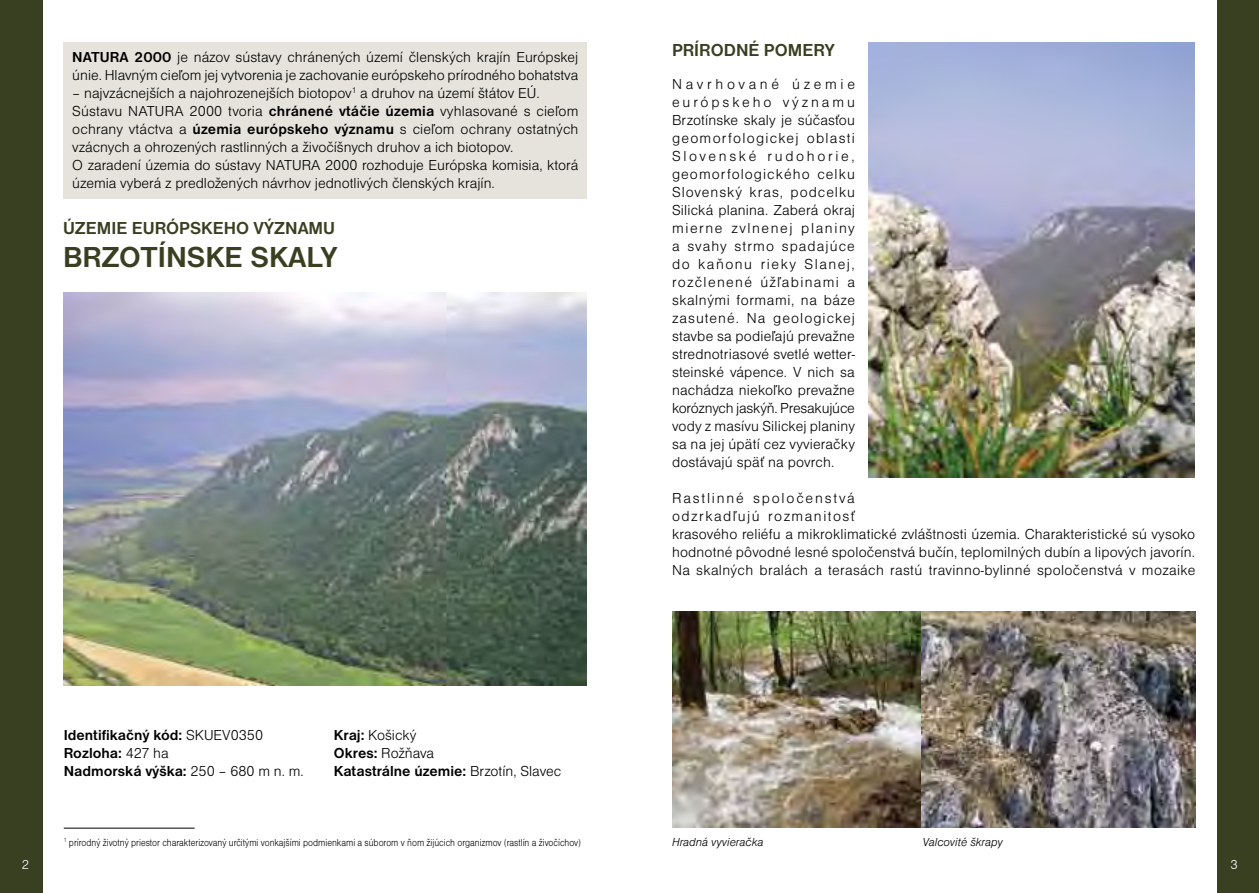
<style>
.page{position:relative;width:1259px;height:893px;background:#fff}
.page>*{position:absolute;margin:0;border:0;box-sizing:border-box;transform-origin:0 0}
.nadpisy_NP{font:700 30px "Nimbus San DEE";color:#393f21}
.nadpisy_v_clankoch{font:700 18px "Nimbus San DEE";color:#393f21}
.body{font:15px/18px "Nimbus San DEE Ligh";color:#000}
.body-2{font:700 15px "Nimbus San DEE";color:#000}
.t1{font:13.5px "Nimbus San DEE Ligh";color:#fff}
.text_k_obrázkom{font:12px "Nimbus San DEE Ligh Ital";color:#000}
.vysvetlivky_po_ciarou{font:10.5px "Nimbus San DEE Ligh";color:#000;scale:.88 1}
.s1{font-family:"Nimbus San DEE";font-weight:700}
.s2{font-family:"Nimbus San DEE Ligh";font-weight:400}
</style>
<div class="page">
<div style="left:0;top:0;width:43px;height:893px;background:#393f21"></div>
<div style="left:1216px;top:0;width:43px;height:893px;background:#393f21"></div>
<div style="left:64px;top:43px;width:523px;height:156px;background:#e5e3db"></div>
<hr style="left:64px;top:828px;width:131px;height:1px;background:#000">
<img style="left:63px;top:293px;width:524px;height:393px">
<img style="left:921px;top:611px;width:274px;height:217px">
<img style="left:869px;top:43px;width:325px;height:434px">
<img style="left:672px;top:611px;width:249px;height:217px">
<p class="body" style="left:72px;top:49px;width:507px"><span class="s1">NATURA 2000</span> je názov sústavy chránených území členských krajín Európskej únie. Hlavným cieľom jej vytvorenia je zachovanie európskeho prírodného bohatstva</p>
<p class="body" style="left:72px;top:85px;width:469px">– najvzácnejších a najohrozenejších biotopov<sup>1</sup> a druhov na území štátov EÚ.</p>
<p class="body" style="left:72px;top:103px;width:508px;text-align:justify">Sústavu NATURA 2000 tvoria <span class="s1">chránené vtáčie územia</span> vyhlasované s cieľom ochrany vtáctva a <span class="s1">územia európskeho významu</span> s cieľom ochrany ostatných vzácnych a ohrozených rastlinných a živočíšnych druhov a ich biotopov.</p>
<p class="body" style="left:72px;top:157px;width:507px">O zaradení územia do sústavy NATURA 2000 rozhoduje Európska komisia, ktorá územia vyberá z predložených návrhov jednotlivých členských krajín.</p>
<p class="nadpisy_v_clankoch" style="left:63px;top:217px;width:273px">ÚZEMIE EURÓPSKEHO VÝZNAMU</p>
<p class="nadpisy_NP" style="left:63px;top:241px;width:276px">BRZOTÍNSKE SKALY</p>
<p class="body-2" style="left:64px;top:727px;width:201px">Identifikačný kód: <span class="s2">SKUEV0350</span></p>
<p class="body-2" style="left:64px;top:745px;width:107px">Rozloha: <span class="s2">427 ha</span></p>
<p class="body-2" style="left:64px;top:763px;width:241px">Nadmorská výška: <span class="s2">250 – 680 m n. m.</span></p>
<p class="body" style="left:334px;top:726px;width:84px"><span class="s1">Kraj:</span> Košický</p>
<p class="body" style="left:334px;top:744px;width:102px"><span class="s1">Okres:</span> Rožňava</p>
<p class="body-2" style="left:334px;top:763px;width:229px">Katastrálne územie: <span class="s2">Brzotín, Slavec</span></p>
<p class="nadpisy_v_clankoch" style="left:672px;top:40px;width:164px">PRÍRODNÉ POMERY</p>
<p class="body" style="left:672px;top:75px;width:184px;text-align:justify">Navrhované územie európskeho významu Brzotínske skaly je súčasťou geomorfologickej oblasti Slovenské rudohorie, geomorfologického celku Slovenský kras, podcelku Silická planina. Zaberá okraj mierne zvlnenej planiny a svahy strmo spadajúce do kaňonu rieky Slanej, rozčlenené úžľabinami a skalnými formami, na báze zasutené. Na geologickej stavbe sa podieľajú prevažne strednotriasové svetlé wetter&shy;steinské vápence. V nich sa nachádza niekoľko prevažne koróznych jaskýň. Presakujúce vody z masívu Silickej planiny sa na jej úpätí cez vyvieračky dostávajú späť na povrch.</p>
<p class="body" style="left:672px;top:489px;width:525px">Rastlinné spoločenstvá<br>odzrkadľujú rozmanitosť<br>krasového reliéfu a mikroklimatické zvláštnosti územia. Charakteristické sú vysoko hodnotné pôvodné lesné spoločenstvá bučín, teplomilných dubín a lipových javorín.<br>Na skalných bralách a terasách rastú travinno-bylinné spoločenstvá v mozaike</p>
<p class="vysvetlivky_po_ciarou" style="left:64px;top:836px;width:589px"><sup>1</sup> prírodný životný priestor charakterizovaný určitými vonkajšími podmienkami a súborom v ňom žijúcich organizmov (rastlín a živočíchov)</p>
<p class="text_k_obrázkom" style="left:672px;top:835px;width:93px">Hradná vyvieračka</p>
<p class="text_k_obrázkom" style="left:922px;top:835px;width:82px">Valcovité škrapy</p>
<p class="t1" style="left:22px;top:857px;width:9px">2</p>
<p class="t1" style="left:1230px;top:857px;width:9px">3</p>
</div>
